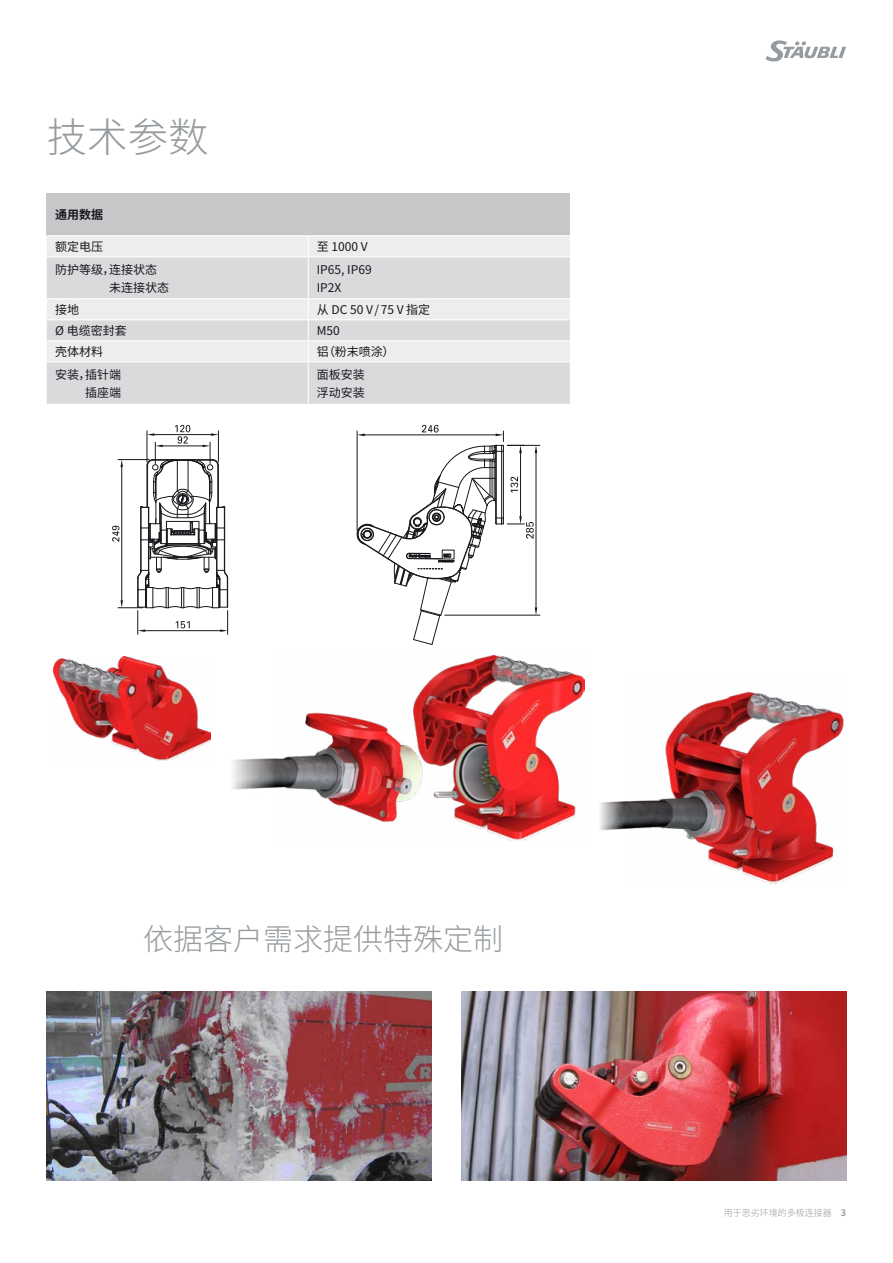
<style>
.page{position:relative;width:893px;height:1263px;background:#fff}
.page>*{position:absolute;margin:0;border:0;box-sizing:border-box;transform-origin:0 0}
.t1{font:300 40.5px "Noto Sans CJ Ksc";color:#969b9f}
.t2{font:300 30px "Noto Sans CJ Ksc";color:#969b9f}
.t3{font:12px/18px "Noto Sans CJ Ksc";color:#1a171c}
.t4{font:700 12px "Noto Sans CJ Ksc";color:#1a171c}
.t5{font:300 9px "Noto Sans CJ Ksc";color:#969b9f}
.s1{font-weight:700}
</style>
<div class="page">
<svg style="left:765px;top:40px;width:81px;height:22px"></svg>
<img style="left:232px;top:656px;width:353px;height:184px">
<img style="left:53px;top:656px;width:157px;height:104px">
<img style="left:600px;top:691px;width:244px;height:193px">
<img style="left:47px;top:992px;width:385px;height:189px">
<img style="left:461px;top:992px;width:385px;height:189px">
<svg style="left:112px;top:425px;width:116px;height:209px"></svg>
<hr style="left:445px;top:615px;width:95px;height:1px;background:#1a171c">
<hr style="left:507px;top:445px;width:33px;height:1px;background:#1a171c">
<svg style="left:356px;top:425px;width:181px;height:220px"></svg>
<div style="left:47px;top:194px;width:523px;height:42px;background:#c6c7c8"></div>
<div style="left:47px;top:236px;width:523px;height:20px;background:#eceded"></div>
<svg style="left:47px;top:257px;width:523px;height:147px;background:#dedfe0"></svg>
<svg style="left:308px;top:236px;width:1px;height:20px"></svg>
<hr style="left:308px;top:257px;width:1px;height:41px;background:#fff">
<hr style="left:47px;top:298px;width:261px;height:1px;background:#fff">
<hr style="left:308px;top:298px;width:262px;height:1px;background:#fff">
<hr style="left:47px;top:319px;width:261px;height:1px;background:#fff">
<hr style="left:308px;top:319px;width:262px;height:1px;background:#fff">
<svg style="left:308px;top:299px;width:1px;height:62px"></svg>
<hr style="left:308px;top:362px;width:1px;height:42px;background:#fff">
<hr style="left:47px;top:361px;width:261px;height:1px;background:#fff">
<hr style="left:47px;top:340px;width:261px;height:1px;background:#fff">
<hr style="left:308px;top:340px;width:262px;height:1px;background:#fff">
<hr style="left:308px;top:361px;width:262px;height:1px;background:#fff">
<hr style="left:47px;top:235px;width:261px;height:1px;background:#fff">
<hr style="left:308px;top:235px;width:262px;height:1px;background:#fff">
<h1 class="t1" style="left:47px;top:114px;width:164px">技术参数</h1>
<p class="t4" style="left:55px;top:208px;width:50px">通用数据</p>
<p class="t3" style="left:55px;top:238px;width:50px">额定电压</p>
<p class="t3" style="left:317px;top:238px;width:52px">至 1000 V</p>
<p class="t3" style="left:109px;top:260px;width:61px;text-indent:-54px">防护等级，连接状态未连接状态</p>
<p class="t3" style="left:317px;top:260px;width:56px">IP65, IP69<br>IP2X</p>
<p class="t3" style="left:55px;top:301px;width:25px">接地</p>
<p class="t3" style="left:317px;top:301px;width:115px">从 DC 50 V/75 V 指定</p>
<p class="t3" style="left:55px;top:322px;width:73px">Ø 电缆密封套</p>
<p class="t3" style="left:317px;top:322px;width:25px">M50</p>
<p class="t3" style="left:55px;top:343px;width:50px">壳体材料</p>
<p class="t3" style="left:317px;top:343px;width:79px">铝（粉末喷涂）</p>
<p class="t3" style="left:55px;top:366px;width:68px;text-align:right">安装，插针端插座端</p>
<p class="t3" style="left:317px;top:366px;width:49px">面板安装浮动安装</p>
<h2 class="t2" style="left:143px;top:922px;width:361px">依据客户需求提供特殊定制</h2>
<p class="t5" style="left:724px;top:1208px;width:124px">用于恶劣环境的多极连接器 <span class="s1">3</span></p>
</div>
